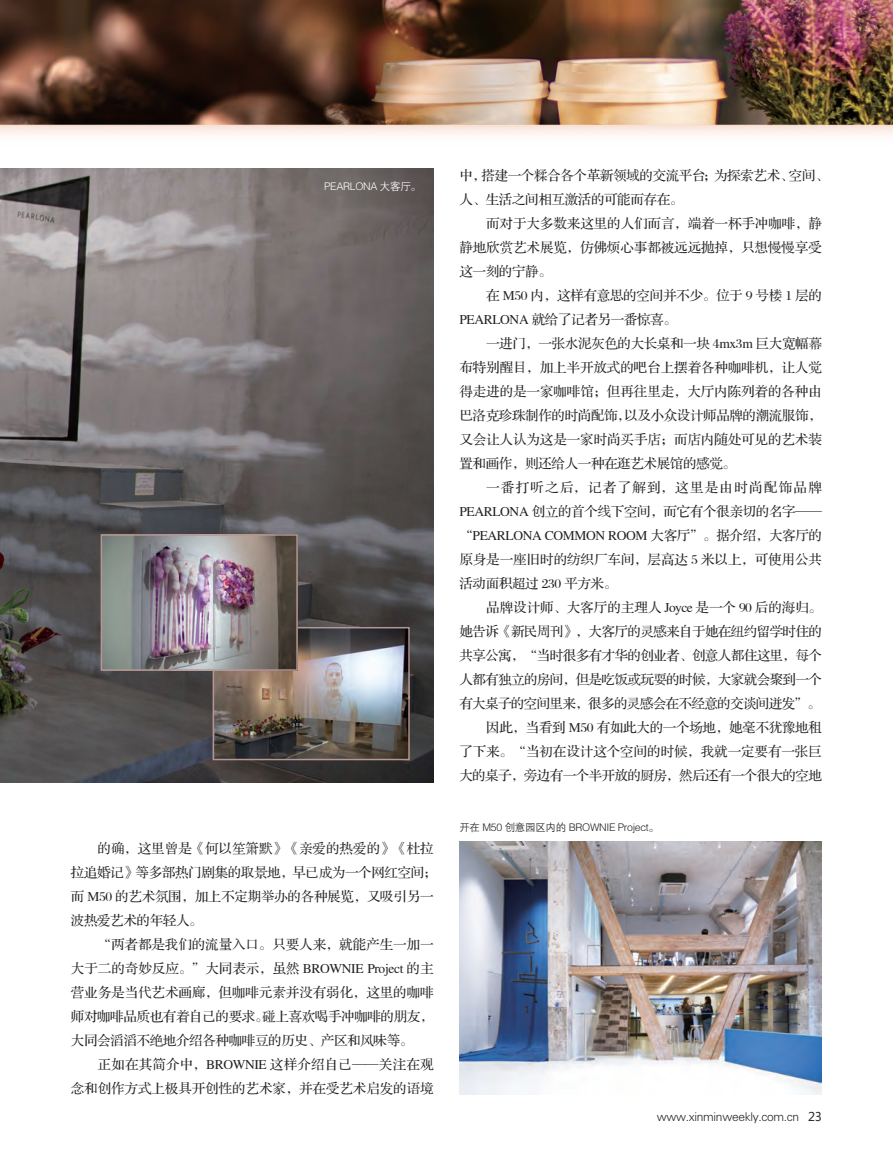
<style>
.page{position:relative;width:893px;height:1157px;background:#fff}
.page>*{position:absolute;margin:0;border:0;box-sizing:border-box;transform-origin:0 0}
.t1{font:13.5px "FZS3 JW GB1 0";letter-spacing:-.025em;color:#231f20}
.t2{font:13.5px "FZS3 JW GB1 0";letter-spacing:-.005em;color:#231f20}
.t3{font:13.5px "FZS3 JW GB1 0";color:#231f20}
.t4{font:13.5px "FZS3 JW GB1 0";letter-spacing:.005em;color:#231f20}
.t5{font:13.5px "FZS3 JW GB1 0";letter-spacing:-.045em;color:#231f20}
.t6{font:13.5px "FZS3 JW GB1 0";letter-spacing:.015em;color:#231f20}
.t7{font:13.5px "FZS3 JW GB1 0";letter-spacing:.095em;color:#231f20}
.t8{font:12px "FZXH1 JW GB1 0";letter-spacing:-.025em;color:#231f20}
.t9{font:10.5px "FZZDXJW GB1 0";letter-spacing:-.025em;color:#231f20}
.t10{font:10.5px "FZZDXJW GB1 0";letter-spacing:-.025em;color:#fff}
.s1{font-family:"Microsoft Ya Hei"}
</style>
<div class="page">
<img style="left:0;top:0;width:893px;height:135px">
<img style="left:0;top:168px;width:434px;height:614px">
<img style="left:459px;top:841px;width:363px;height:253px">
<img style="left:216px;top:630px;width:191px;height:127px">
<div style="left:213px;top:627px;width:197px;height:133px;border:2px solid #b59692"></div>
<img style="left:104px;top:537px;width:191px;height:131px">
<div style="left:101px;top:534px;width:197px;height:137px;border:2px solid #b59692"></div>
<p class="t10" style="left:324px;top:181px;width:98px">PEARLONA 大客厅。</p>
<p class="t3" style="left:98px;top:841px;width:338px">的确，这里曾是《何以笙箫默》《亲爱的热爱的》《杜拉</p>
<p class="t1" style="left:71px;top:865px;width:368px">拉追婚记》等多部热门剧集的取景地，早已成为一个网红空间；</p>
<p class="t1" style="left:71px;top:889px;width:364px">而 M50 的艺术氛围，加上不定期举办的各种展览，又吸引另一</p>
<p class="t1" style="left:71px;top:913px;width:133px">波热爱艺术的年轻人。</p>
<p class="t2" style="left:98px;top:937px;width:337px">“两者都是我们的流量入口。只要人来，就能产生一加一</p>
<p class="t1" style="left:71px;top:961px;width:364px">大于二的奇妙反应。”大同表示，虽然 BROWNIE Project 的主</p>
<p class="t2" style="left:71px;top:985px;width:364px">营业务是当代艺术画廊，但咖啡元素并没有弱化，这里的咖啡</p>
<p class="t1" style="left:71px;top:1009px;width:364px">师对咖啡品质也有着自己的要求。碰上喜欢喝手冲咖啡的朋友，</p>
<p class="t1" style="left:71px;top:1033px;width:344px">大同会滔滔不绝地介绍各种咖啡豆的历史、产区和风味等。</p>
<p class="t6" style="left:98px;top:1057px;width:337px">正如在其简介中，BROWNIE 这样介绍自己——关注在观</p>
<p class="t2" style="left:71px;top:1081px;width:364px">念和创作方式上极具开创性的艺术家，并在受艺术启发的语境</p>
<p class="t1" style="left:459px;top:168px;width:371px">中，搭建一个糅合各个革新领域的交流平台；为探索艺术、空间、</p>
<p class="t1" style="left:459px;top:192px;width:226px">人、生活之间相互激活的可能而存在。</p>
<p class="t2" style="left:486px;top:216px;width:337px">而对于大多数来这里的人们而言，端着一杯手冲咖啡，静</p>
<p class="t2" style="left:459px;top:240px;width:364px">静地欣赏艺术展览，仿佛烦心事都被远远抛掉，只想慢慢享受</p>
<p class="t1" style="left:459px;top:264px;width:94px">这一刻的宁静。</p>
<p class="t1" style="left:486px;top:288px;width:337px">在 M50 内，这样有意思的空间并不少。位于 9 号楼 1 层的</p>
<p class="t1" style="left:459px;top:312px;width:219px">PEARLONA 就给了记者另一番惊喜。</p>
<p class="t1" style="left:486px;top:336px;width:337px">一进门，一张水泥灰色的大长桌和一块 4mx3m 巨大宽幅幕</p>
<p class="t2" style="left:459px;top:360px;width:364px">布特别醒目，加上半开放式的吧台上摆着各种咖啡机，让人觉</p>
<p class="t2" style="left:459px;top:384px;width:364px">得走进的是一家咖啡馆；但再往里走，大厅内陈列着的各种由</p>
<p class="t1" style="left:459px;top:408px;width:364px">巴洛克珍珠制作的时尚配饰，以及小众设计师品牌的潮流服饰，</p>
<p class="t2" style="left:459px;top:432px;width:364px">又会让人认为这是一家时尚买手店；而店内随处可见的艺术装</p>
<p class="t1" style="left:459px;top:456px;width:278px">置和画作，则还给人一种在逛艺术展馆的感觉。</p>
<p class="t7" style="left:486px;top:480px;width:337px">一番打听之后，记者了解到，这里是由时尚配饰品牌</p>
<p class="t1" style="left:459px;top:504px;width:364px">PEARLONA 创立的首个线下空间，而它有个很亲切的名字——</p>
<p class="t1" style="left:459px;top:528px;width:364px">“PEARLONA COMMON ROOM 大客厅”。据介绍，大客厅的</p>
<p class="t3" style="left:459px;top:552px;width:364px">原身是一座旧时的纺织厂车间，层高达 5 米以上，可使用公共</p>
<p class="t1" style="left:459px;top:576px;width:159px">活动面积超过 230 平方米。</p>
<p class="t4" style="left:486px;top:600px;width:337px">品牌设计师、大客厅的主理人 Joyce 是一个 90 后的海归。</p>
<p class="t1" style="left:459px;top:624px;width:364px">她告诉《新民周刊》，大客厅的灵感来自于她在纽约留学时住的</p>
<p class="t1" style="left:459px;top:648px;width:364px">共享公寓，“当时很多有才华的创业者、创意人都住这里，每个</p>
<p class="t1" style="left:459px;top:672px;width:364px">人都有独立的房间，但是吃饭或玩耍的时候，大家就会聚到一个</p>
<p class="t5" style="left:459px;top:696px;width:363px">有大桌子的空间里来，很多的灵感会在不经意的交谈间迸发”。</p>
<p class="t1" style="left:486px;top:720px;width:337px">因此，当看到 M50 有如此大的一个场地，她毫不犹豫地租</p>
<p class="t2" style="left:459px;top:744px;width:364px">了下来。“当初在设计这个空间的时候，我就一定要有一张巨</p>
<p class="t1" style="left:459px;top:768px;width:364px">大的桌子，旁边有一个半开放的厨房，然后还有一个很大的空地</p>
<p class="t9" style="left:459px;top:822px;width:201px">开在 M50 创意园区内的 BROWNIE Project。</p>
<p class="t8" style="left:657px;top:1109px;width:167px">www.xinminweekly.com.cn <span class="s1">23</span></p>
</div>
